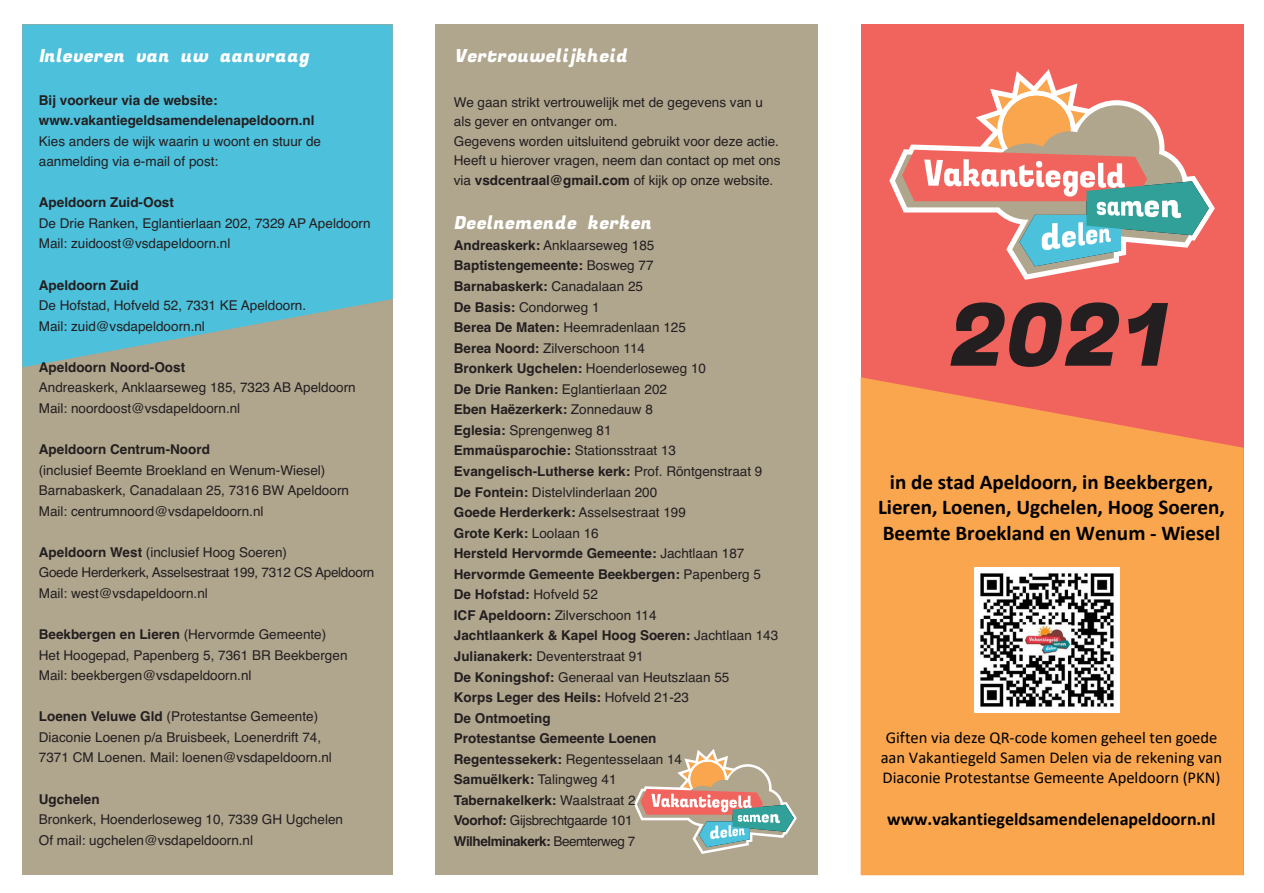
<style>
.page{position:relative;width:1264px;height:893px;background:#fff}
.page>*{position:absolute;margin:0;border:0;box-sizing:border-box;transform-origin:0 0}
.t1{font:87px "Fugaz One";color:#231f20}
.t2{font:700 21px/25.7px "Calibri";color:#000;text-align:center}
.t3{font:700 19.5px "Calibri";color:#000}
.t4{font:18px "Fugaz One";color:#fff}
.t5{font:700 18px "Calibri";color:#000}
.t6{font:16.5px/20.1px "Calibri";color:#000}
.t7{font:700 16.5px "Calibri";color:#000}
.t8{font:700 13.5px/20.5px "Helvetica";color:#231f20}
.t9{font:13.5px/20.5px "Helvetica";color:#231f20}
.t10{font:13.5px/20.5px "Helvetica";letter-spacing:-.02em;color:#231f20}
.s1{font-weight:700}
.s2{font-weight:400}
</style>
<div class="page">
<div style="left:22px;top:25px;width:370px;height:850px;background:#b0a58d"></div>
<svg style="left:22px;top:25px;width:370px;height:342px;background:#56bdd3"></svg>
<div style="left:860px;top:25px;width:383px;height:850px;background:#f1635d"></div>
<svg style="left:889px;top:69px;width:325px;height:211px"></svg>
<svg style="left:894px;top:105px;width:307px;height:169px"></svg>
<svg style="left:901px;top:79px;width:307px;height:187px"></svg>
<div style="left:435px;top:25px;width:382px;height:850px;background:#b0a58d"></div>
<svg style="left:634px;top:749px;width:162px;height:105px"></svg>
<svg style="left:860px;top:377px;width:383px;height:498px;background:#f8a151"></svg>
<img style="left:973px;top:567px;width:145px;height:145px">
<h3 class="t4" style="left:39px;top:49px;width:271px">Inleveren van uw aanvraag</h3>
<p class="t8" style="left:39px;top:90px;width:277px">Bij voorkeur via de website: www.vakantiegeldsamendelenapeldoorn.nl</p>
<p class="t9" style="left:39px;top:131px;width:284px">Kies anders de wijk waarin u woont en stuur de aanmelding via e-mail of post:</p>
<p class="t8" style="left:39px;top:192px;width:136px">Apeldoorn Zuid-Oost</p>
<p class="t9" style="left:39px;top:213px;width:333px">De Drie Ranken, Eglantierlaan 202, 7329 AP Apeldoorn<br>Mail: zuidoost@vsdapeldoorn.nl</p>
<p class="t8" style="left:39px;top:275px;width:101px">Apeldoorn Zuid</p>
<p class="t9" style="left:39px;top:295px;width:269px">De Hofstad, Hofveld 52, 7331 KE Apeldoorn.<br>Mail: zuid@vsdapeldoorn.nl</p>
<p class="t8" style="left:39px;top:357px;width:148px">Apeldoorn Noord-Oost</p>
<p class="t9" style="left:39px;top:377px;width:318px">Andreaskerk, Anklaarseweg 185, 7323 AB Apeldoorn<br>Mail: noordoost@vsdapeldoorn.nl</p>
<p class="t8" style="left:39px;top:439px;width:172px">Apeldoorn Centrum-Noord</p>
<p class="t9" style="left:39px;top:459px;width:311px">(inclusief Beemte Broekland en Wenum-Wiesel)<br>Barnabaskerk, Canadalaan 25, 7316 BW Apeldoorn<br>Mail: centrumnoord@vsdapeldoorn.nl</p>
<p class="t10" style="left:39px;top:542px;width:337px"><span class="s1">Apeldoorn West</span> (inclusief Hoog Soeren)<br>Goede Herderkerk, Asselsestraat 199, 7312 CS Apeldoorn<br>Mail: west@vsdapeldoorn.nl</p>
<p class="t9" style="left:39px;top:624px;width:310px"><span class="s1">Beekbergen en Lieren</span> (Hervormde Gemeente)<br>Het Hoogepad, Papenberg 5, 7361 BR Beekbergen<br>Mail: beekbergen@vsdapeldoorn.nl</p>
<p class="t9" style="left:39px;top:706px;width:294px"><span class="s1">Loenen Veluwe Gld</span> (Protestantse Gemeente)<br>Diaconie Loenen p/a Bruisbeek, Loenerdrift 74,<br>7371 CM Loenen. Mail: loenen@vsdapeldoorn.nl</p>
<p class="t8" style="left:39px;top:788px;width:62px">Ugchelen</p>
<p class="t9" style="left:39px;top:809px;width:305px">Bronkerk, Hoenderloseweg 10, 7339 GH Ugchelen<br>Of mail: ugchelen@vsdapeldoorn.nl</p>
<p class="t6" style="left:69px;top:159px;width:10px">K</p>
<p class="t6" style="left:69px;top:320px;width:12px">D</p>
<p class="t6" style="left:69px;top:662px;width:12px">H</p>
<h3 class="t4" style="left:453px;top:49px;width:175px">Vertrouwelijkheid</h3>
<p class="t9" style="left:453px;top:92px;width:328px;line-height:19.5px">We gaan strikt vertrouwelijk met de gegevens van u als gever en ontvanger om.<br>Gegevens worden uitsluitend gebruikt voor deze actie.<br>Heeft u hierover vragen, neem dan contact op met ons via <span class="s1">vsdcentraal@gmail.com</span> of kijk op onze website.</p>
<h3 class="t4" style="left:453px;top:216px;width:199px">Deelnemende kerken</h3>
<p class="t8" style="left:453px;top:235px;width:326px">Andreaskerk: <span class="s2">Anklaarseweg 185<br></span>Baptistengemeente: <span class="s2">Bosweg 77<br></span>Barnabaskerk: <span class="s2">Canadalaan 25<br></span>De Basis: <span class="s2">Condorweg 1<br></span>Berea De Maten: <span class="s2">Heemradenlaan 125<br></span>Berea Noord: <span class="s2">Zilverschoon 114<br></span>Bronkerk Ugchelen: <span class="s2">Hoenderloseweg 10<br></span>De Drie Ranken: <span class="s2">Eglantierlaan 202<br></span>Eben Haëzerkerk: <span class="s2">Zonnedauw 8<br></span>Eglesia: <span class="s2">Sprengenweg 81<br></span>Emmaüsparochie: <span class="s2">Stationsstraat 13<br></span>Evangelisch-Lutherse kerk: <span class="s2">Prof. Röntgenstraat 9<br></span>De Fontein: <span class="s2">Distelvlinderlaan 200<br></span>Goede Herderkerk: <span class="s2">Asselsestraat 199<br></span>Grote Kerk: <span class="s2">Loolaan 16<br></span>Hersteld Hervormde Gemeente: <span class="s2">Jachtlaan 187<br></span>Hervormde Gemeente Beekbergen: <span class="s2">Papenberg 5<br></span>De Hofstad: <span class="s2">Hofveld 52<br></span>ICF Apeldoorn: <span class="s2">Zilverschoon 114<br></span>Jachtlaankerk &amp; Kapel Hoog Soeren: <span class="s2">Jachtlaan 143<br></span>Julianakerk: <span class="s2">Deventerstraat 91<br></span>De Koningshof: <span class="s2">Generaal van Heutszlaan 55<br></span>Korps Leger des Heils: <span class="s2">Hofveld 21-23<br></span>De Ontmoeting<br>Protestantse Gemeente Loenen<br>Regentessekerk: <span class="s2">Regentesselaan 14<br></span>Samuëlkerk: <span class="s2">Talingweg 41<br></span>Tabernakelkerk: <span class="s2">Waalstraat 2<br></span>Voorhof: <span class="s2">Gijsbrechtgaarde 101<br></span>Wilhelminakerk: <span class="s2">Beemterweg 7</span></p>
<h3 class="t3" style="left:472px;top:84px;width:13px">V</h3>
<p class="t6" style="left:472px;top:153px;width:10px">u h</p>
<p class="t7" style="left:472px;top:284px;width:11px">B</p>
<p class="t7" style="left:472px;top:747px;width:11px">R</p>
<h1 class="t1" style="left:944px;top:303px;width:218px">2021</h1>
<h2 class="t2" style="left:877px;top:468px;width:348px">in de stad Apeldoorn, in Beekbergen,<br>Lieren, Loenen, Ugchelen, Hoog Soeren,<br>Beemte Broekland en Wenum - Wiesel</h2>
<p class="t6" style="left:880px;top:726px;width:343px;text-align:center">Giften via deze QR-code komen geheel ten goede aan Vakantiegeld Samen Delen via de rekening van<br>Diaconie Protestantse Gemeente Apeldoorn (PKN)</p>
<h3 class="t5" style="left:886px;top:806px;width:330px">www.vakantiegeldsamendelenapeldoorn.nl</h3>
</div>
